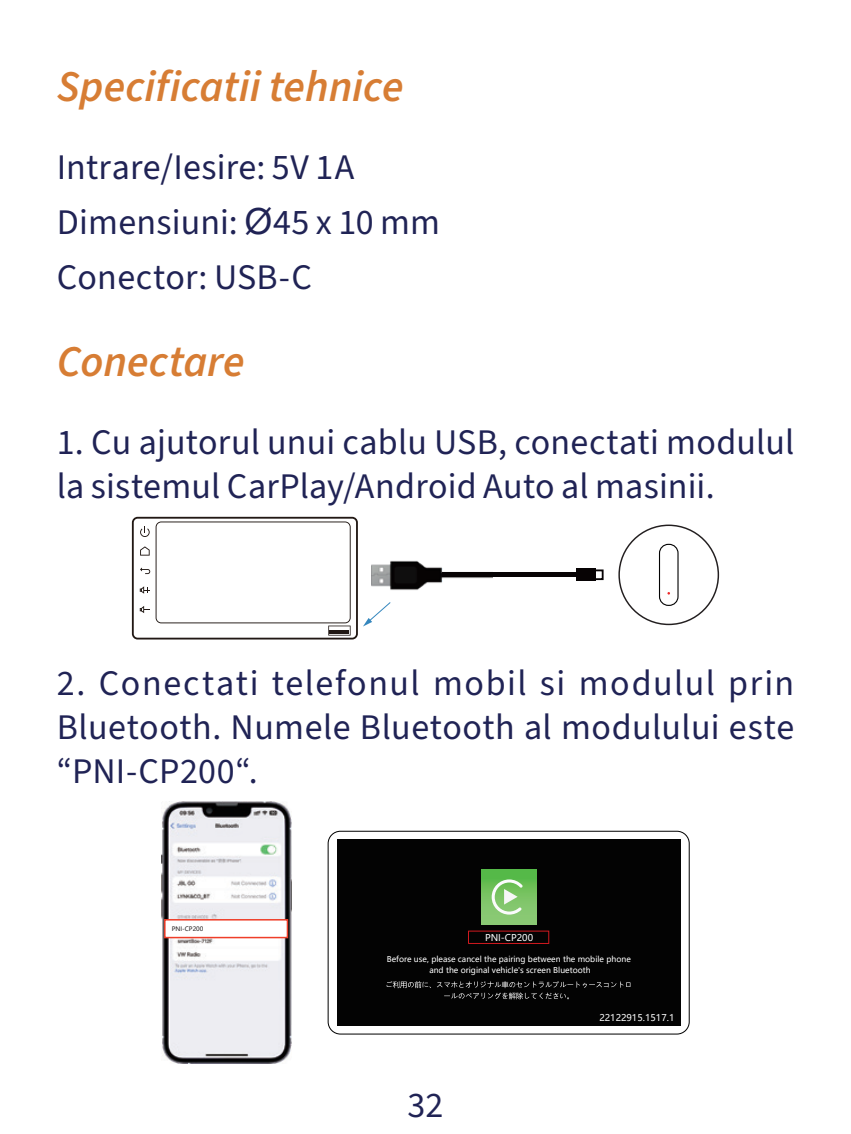
<style>
.page{position:relative;width:851px;height:1134px;background:#fff}
.page>*{position:absolute;margin:0;border:0;box-sizing:border-box;transform-origin:0 0}
.Subheading{font:italic 600 44px "Source Sans 3";color:#d77d34}
.t1{font:36px/44px "Source Sans 3";letter-spacing:.01em;color:#202355}
.t2{font:9.2px "Microsoft Ya Hei";color:#fff}
.t3{font:8px/10.8px "Microsoft Ya Hei";color:#fff;text-align:center}
.t4{font:6px "Microsoft Ya Hei";color:#231f20}
.s1{font-family:"Arial"}
</style>
<div class="page">
<div style="left:658px;top:544px;width:20px;height:62px;border:1px solid #030303;border-radius:9px"></div>
<img style="left:391px;top:560px;width:101px;height:30px">
<div style="left:441px;top:572px;width:138px;height:5px;background:#070304"></div>
<div style="left:576px;top:569px;width:19px;height:12px;background:#070304"></div>
<div style="left:591px;top:569px;width:12px;height:11px;border:2px solid #070304"></div>
<svg style="left:132px;top:517px;width:259px;height:122px"></svg>
<img style="left:161px;top:801px;width:130px;height:263px">
<div style="left:165px;top:920px;width:122px;height:17px;background:#fff"></div>
<div style="left:164px;top:919px;width:124px;height:19px;border:2px solid #ef3e29"></div>
<svg style="left:327px;top:831px;width:362px;height:203px;background:#242323"></svg>
<svg style="left:468px;top:931px;width:81px;height:13px"></svg>
<div style="left:481px;top:869px;width:55px;height:56px;background:linear-gradient(to bottom,#55b845,#94cc7c)"></div>
<svg style="left:491px;top:879px;width:31px;height:35px"></svg>
<svg style="left:386px;top:981px;width:244px;height:18px;background:#1b1b1b"></svg>
<p class="Subheading" style="left:57px;top:58px;width:348px">Specificatii tehnice</p>
<p class="t1" style="left:57px;top:145px;width:299px">Intrare/Iesire: 5V 1A</p>
<p class="t1" style="left:57px;top:200px;width:385px">Dimensiuni: <span class="s1">Ø</span>45 x 10 mm</p>
<p class="t1" style="left:57px;top:255px;width:257px">Conector: USB-C</p>
<p class="Subheading" style="left:57px;top:333px;width:189px">Conectare</p>
<p class="t1" style="left:57px;top:420px;width:739px">1. Cu ajutorul unui cablu USB, conectati modulul la sistemul CarPlay/Android Auto al masinii.</p>
<p class="t1" style="left:57px;top:661px;width:739px;text-align:justify">2. Conectati telefonul mobil si modulul prin Bluetooth. Numele Bluetooth al modulului este “PNI-CP200“.</p>
<p class="t4" style="left:172px;top:925px;width:33px">PNI-CP200</p>
<p class="t2" style="left:485px;top:931px;width:50px">PNI-CP200</p>
<p class="t3" style="left:387px;top:954px;width:245px">Before use, please cancel the pairing between the mobile phone and the original vehicle's screen Bluetooth</p>
<p class="t1" style="left:407px;top:1083px;width:37px">32</p>
<p class="t2" style="left:599px;top:1011px;width:77px">22122915.1517.1</p>
</div>
